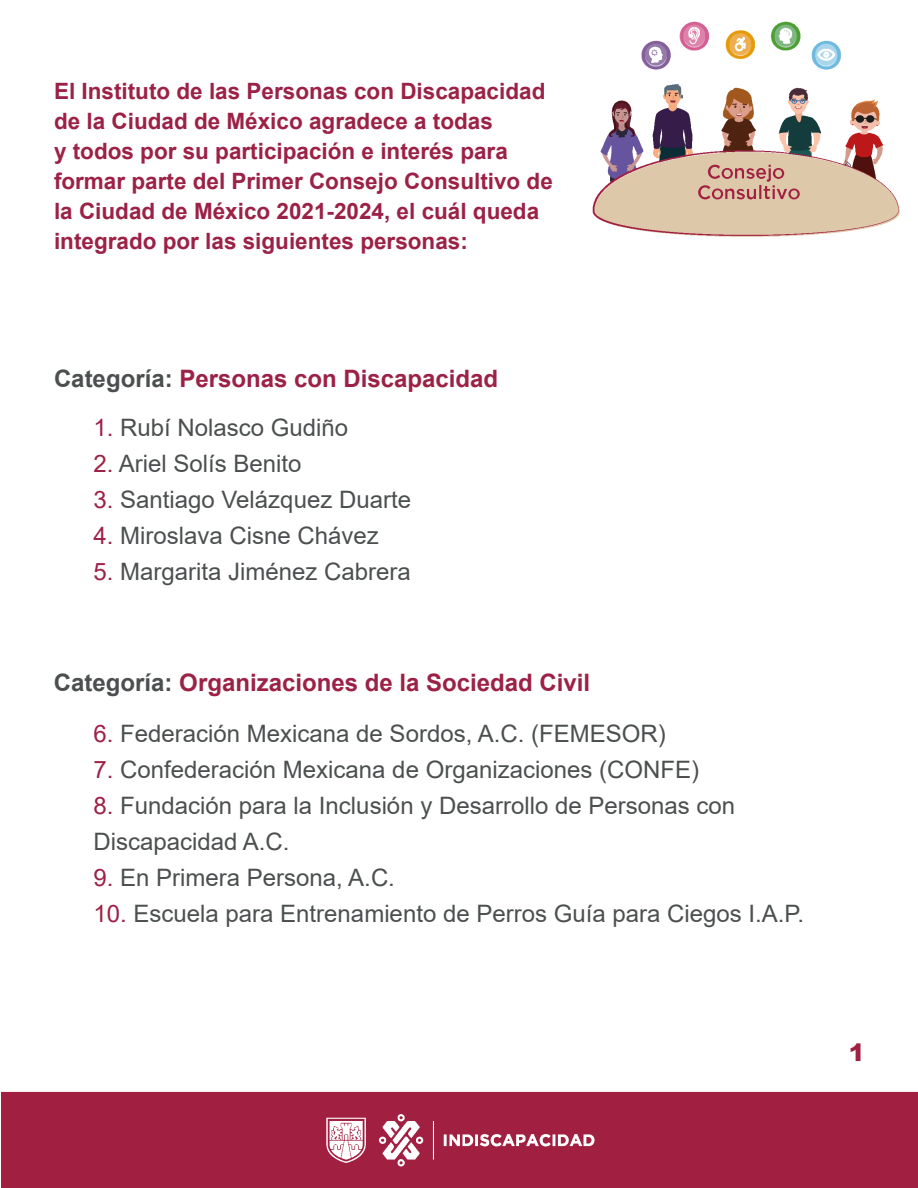
<style>
.page{position:relative;width:918px;height:1188px;background:#fff}
.page>*{position:absolute;margin:0;border:0;box-sizing:border-box;transform-origin:0 0}
.t1{font:24px/36px "Arial";color:#4c4f50}
.t2{font:700 24px "Arial";color:#9c2146}
.t3{font:900 24px "Arial";color:#a11f41}
.t4{font:700 22.5px/30px "Arial";color:#9c2146}
.s1{color:#4c4f50}
.s2{color:#9c2146}
</style>
<div class="page">
<img style="left:592px;top:21px;width:308px;height:216px">
<div style="left:1px;top:1091px;width:917px;height:97px;background:#a11f41"></div>
<h1 class="t4" style="left:54px;top:76px;width:500px">El Instituto de las Personas con Discapacidad de la Ciudad de México agradece a todas<br>y todos por su participación e interés para formar parte del Primer Consejo Consultivo de la Ciudad de México 2021-2024, el cuál queda integrado por las siguientes personas:</h1>
<h2 class="t2" style="left:54px;top:362px;width:446px"><span class="s1">Categoría:</span> Personas con Discapacidad</h2>
<p class="t1" style="left:94px;top:409px;width:256px"><span class="s2">1.</span> Rubí Nolasco Gudiño</p>
<p class="t1" style="left:94px;top:445px;width:210px"><span class="s2">2.</span> Ariel Solís Benito</p>
<p class="t1" style="left:94px;top:481px;width:319px"><span class="s2">3.</span> Santiago Velázquez Duarte</p>
<p class="t1" style="left:94px;top:517px;width:287px"><span class="s2">4.</span> Miroslava Cisne Chávez</p>
<p class="t1" style="left:94px;top:553px;width:319px"><span class="s2">5.</span> Margarita Jiménez Cabrera</p>
<h2 class="t2" style="left:54px;top:666px;width:538px"><span class="s1">Categoría:</span> Organizaciones de la Sociedad Civil</h2>
<p class="t1" style="left:94px;top:716px;width:574px"><span class="s2">6.</span> Federación Mexicana de Sordos, A.C. (FEMESOR)</p>
<p class="t1" style="left:94px;top:752px;width:607px"><span class="s2">7.</span> Confederación Mexicana de Organizaciones (CONFE)</p>
<p class="t1" style="left:94px;top:788px;width:643px"><span class="s2">8.</span> Fundación para la Inclusión y Desarrollo de Personas con<br>Discapacidad A.C.</p>
<p class="t1" style="left:94px;top:860px;width:303px"><span class="s2">9.</span> En Primera Persona, A.C.</p>
<p class="t1" style="left:94px;top:896px;width:712px"><span class="s2">10.</span> Escuela para Entrenamiento de Perros Guía para Ciegos I.A.P.</p>
<p class="t3" style="left:849px;top:1035px;width:18px">1</p>
</div>
